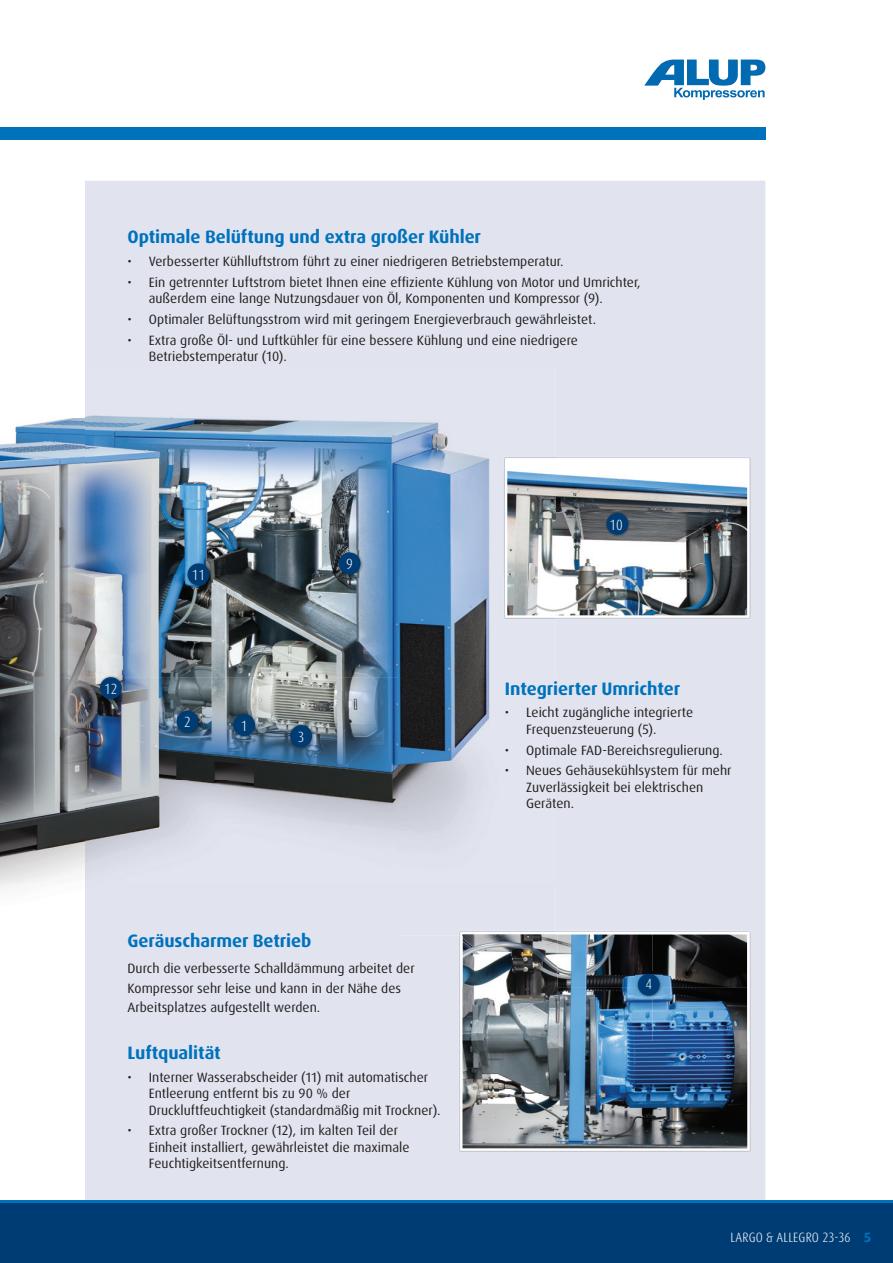
<style>
.page{position:relative;width:893px;height:1263px;background:#fff}
.page>*{position:absolute;margin:0;border:0;box-sizing:border-box;transform-origin:0 0}
.t1{font:700 18px "Dax Pro";letter-spacing:-.005em;color:#0072bc}
.t2{font:300 condensed 14.7px "Dax Pro";color:#fff}
.t3{font:13.5px/16.5px "Dax Pro";color:#231f20}
.t4{font:300 condensed 13.5px "Dax Pro";letter-spacing:.01em;color:#fff}
.s1{font-weight:700;font-stretch:normal;color:#0072bc}
</style>
<div class="page">
<div style="left:85px;top:181px;width:680px;height:1019px;background:#e1e4ef"></div>
<img style="left:459px;top:930px;width:292px;height:222px">
<img style="left:460px;top:932px;width:289px;height:218px">
<img style="left:0;top:418px;width:85px;height:470px">
<img style="left:85px;top:264px;width:471px;height:206px">
<img style="left:85px;top:470px;width:419px;height:104px">
<img style="left:85px;top:574px;width:471px;height:361px">
<img style="left:459px;top:930px;width:97px;height:5px">
<img style="left:460px;top:932px;width:96px;height:3px">
<img style="left:504px;top:457px;width:247px;height:162px">
<img style="left:505px;top:458px;width:244px;height:160px">
<div style="left:0;top:128px;width:765px;height:12px;background:#0072bc"></div>
<svg style="left:644px;top:60px;width:121px;height:40px"></svg>
<div style="left:0;top:1202px;width:893px;height:61px;background:#003c74"></div>
<hr style="left:0;top:1200px;width:893px;height:3px;background:#0072bc">
<img style="left:185px;top:561px;width:27px;height:27px">
<div style="left:188px;top:563px;width:21px;height:22px;background:#003c74;border-radius:50%"></div>
<img style="left:288px;top:723px;width:27px;height:26px">
<div style="left:290px;top:725px;width:22px;height:22px;background:#003c74;border-radius:50%"></div>
<img style="left:231px;top:712px;width:27px;height:27px">
<div style="left:233px;top:714px;width:22px;height:22px;background:#003c74;border-radius:50%"></div>
<img style="left:174px;top:708px;width:27px;height:27px">
<div style="left:177px;top:711px;width:21px;height:21px;background:#003c74;border-radius:50%"></div>
<img style="left:337px;top:550px;width:26px;height:27px">
<div style="left:339px;top:552px;width:22px;height:22px;background:#003c74;border-radius:50%"></div>
<img style="left:604px;top:511px;width:27px;height:26px">
<div style="left:606px;top:513px;width:22px;height:22px;background:#003c74;border-radius:50%"></div>
<img style="left:636px;top:972px;width:26px;height:26px">
<div style="left:638px;top:974px;width:22px;height:22px;background:#003c74;border-radius:50%"></div>
<img style="left:98px;top:675px;width:26px;height:27px">
<div style="left:100px;top:677px;width:22px;height:22px;background:#003c74;border-radius:50%"></div>
<h1 class="t1" style="left:128px;top:225px;width:355px">Optimale Belüftung und extra großer Kühler</h1>
<p class="t3" style="left:128px;top:253px;width:437px">• Verbesserter Kühlluftstrom führt zu einer niedrigeren Betriebstemperatur.</p>
<p class="t3" style="left:149px;top:274px;width:493px;text-indent:-21px">• Ein getrennter Luftstrom bietet Ihnen eine effiziente Kühlung von Motor und Umrichter, außerdem eine lange Nutzungsdauer von Öl, Komponenten und Kompressor (9).</p>
<p class="t3" style="left:128px;top:311px;width:470px">• Optimaler Belüftungsstrom wird mit geringem Energieverbrauch gewährleistet.</p>
<p class="t3" style="left:149px;top:332px;width:431px;text-indent:-21px">• Extra große Öl- und Luftkühler für eine bessere Kühlung und eine niedrigere<br>Betriebstemperatur (10).</p>
<p class="t2" style="left:104px;top:679px;width:15px">12</p>
<p class="t2" style="left:192px;top:566px;width:15px">11</p>
<p class="t2" style="left:346px;top:555px;width:8px">9</p>
<p class="t2" style="left:184px;top:713px;width:8px">2</p>
<p class="t2" style="left:241px;top:716px;width:8px">1</p>
<p class="t2" style="left:298px;top:727px;width:8px">3</p>
<h1 class="t1" style="left:128px;top:929px;width:185px">Geräuscharmer Betrieb</h1>
<p class="t3" style="left:128px;top:959px;width:289px;line-height:19.5px">Durch die verbesserte Schalldämmung arbeitet der<br>Kompressor sehr leise und kann in der Nähe des<br>Arbeitsplatzes aufgestellt werden.</p>
<h1 class="t1" style="left:128px;top:1041px;width:95px">Luftqualität</h1>
<p class="t3" style="left:149px;top:1069px;width:293px;text-indent:-21px">• Interner Wasserabscheider (11) mit automatischer<br>Entleerung entfernt bis zu 90 % der<br>Druckluftfeuchtigkeit (standardmäßig mit Trockner).</p>
<p class="t3" style="left:149px;top:1122px;width:262px;text-indent:-21px">• Extra großer Trockner (12), im kalten Teil der<br>Einheit installiert, gewährleistet die maximale<br>Feuchtigkeitsentfernung.</p>
<p class="t2" style="left:610px;top:515px;width:15px">10</p>
<h1 class="t1" style="left:505px;top:677px;width:177px">Integrierter Umrichter</h1>
<p class="t3" style="left:526px;top:704px;width:168px;text-indent:-21px">• Leicht zugängliche integrierte<br>Frequenzsteuerung (5).</p>
<p class="t3" style="left:505px;top:742px;width:220px">• Optimale FAD-Bereichsregulierung.</p>
<p class="t3" style="left:526px;top:762px;width:207px;text-indent:-21px">• Neues Gehäusekühlsystem für mehr<br>Zuverlässigkeit bei elektrischen<br>Geräten.</p>
<p class="t2" style="left:645px;top:975px;width:8px">4</p>
<p class="t4" style="left:730px;top:1228px;width:142px">LARGO &amp; ALLEGRO 23-36 <span class="s1">5</span></p>
</div>
